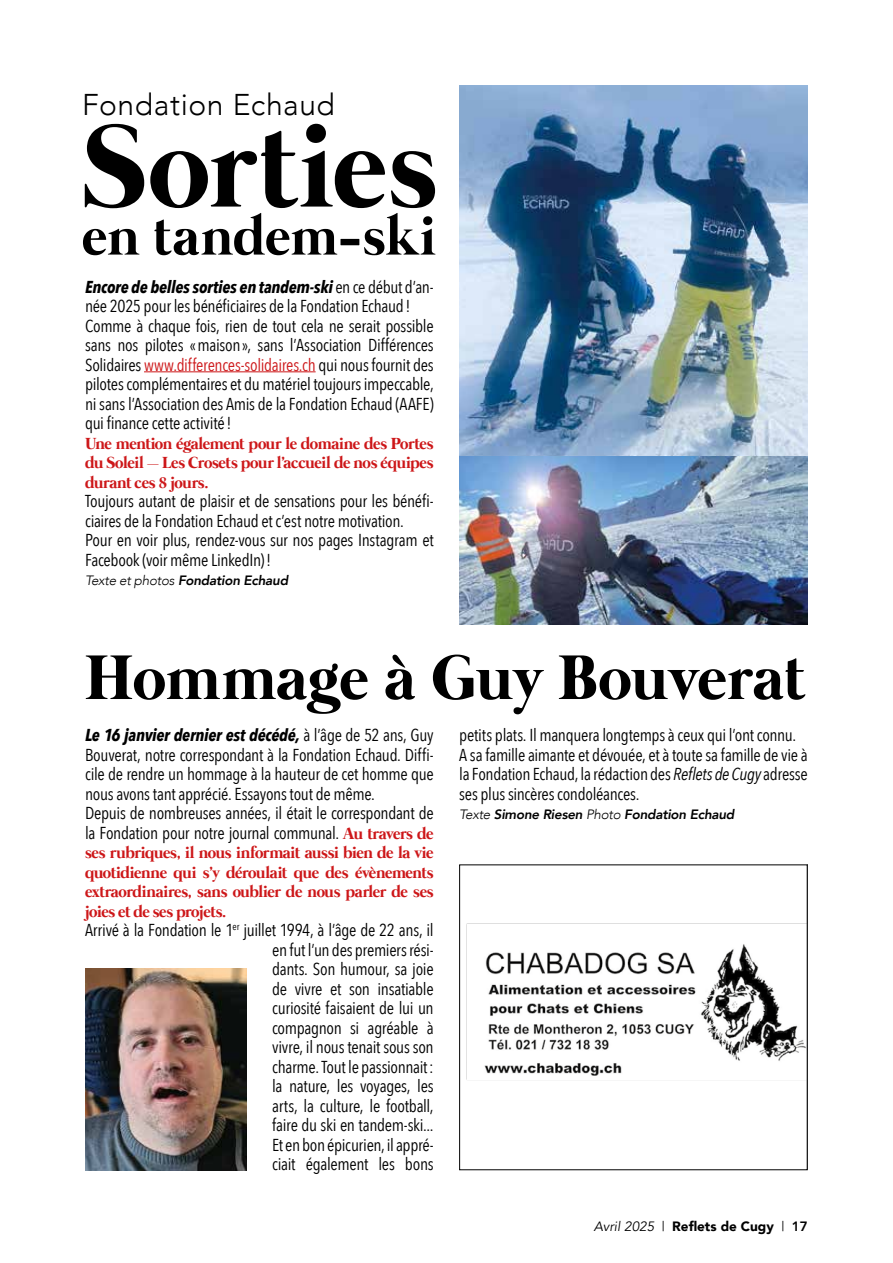
<style>
.page{position:relative;width:893px;height:1263px;background:#fff}
.page>*{position:absolute;margin:0;border:0;box-sizing:border-box;transform-origin:0 0}
.t1{font:700 120px "Mermaid";letter-spacing:.005em;color:#000}
.t2{font:700 64.5px "Mermaid";letter-spacing:.005em;color:#000}
.t3{font:700 55.5px "Mermaid";letter-spacing:.005em;color:#000}
.t4{font:300 30px "Avenir";letter-spacing:.02em;color:#000}
.t5{font:17.25px/19.5px "Avenir Next Condensed";letter-spacing:-.02em;color:#000}
.t6{font:700 16.5px/19.5px "Mermaid";letter-spacing:-.02em;color:#cd1719;text-align:justify}
.t7{font:italic 800 13.5px "Avenir";letter-spacing:-.02em;color:#000}
.t8{font:900 13.5px "Avenir";color:#000}
.s1{font-weight:700;font-style:italic}
.s2{color:#cd1719}
.s3{font-weight:300}
.s4{font-family:"Mermaid";font-weight:700;font-size:16.5px;color:#cd1719}
.s5{font-style:italic}
.s6{font-weight:400;font-style:italic}
.s7{font-weight:400}
.s8{font-weight:800}
</style>
<div class="page">
<hr style="left:144px;top:371px;width:172px;height:1px;background:#cd1719">
<img style="left:459px;top:85px;width:349px;height:372px">
<img style="left:459px;top:457px;width:349px;height:167px">
<img style="left:85px;top:968px;width:162px;height:202px">
<img style="left:466px;top:923px;width:340px;height:157px">
<div style="left:459px;top:864px;width:349px;height:306px;border:1px solid #000"></div>
<h3 class="t4" style="left:82px;top:87px;width:254px">Fondation Echaud</h3>
<h1 class="t1" style="left:82px;top:98px;width:357px">Sorties</h1>
<h3 class="t3" style="left:82px;top:205px;width:355px">en tandem-ski</h3>
<p class="t5" style="left:85px;top:276px;width:350px"><span class="s1">Encore de belles sorties en tandem-ski</span> en ce début d’an&shy;née 2025 pour les bénéficiaires de la Fondation Echaud!<br>Comme à chaque fois, rien de tout cela ne serait possible sans nos pilotes «maison», sans l’Association Différences Solidaires <span class="s2">www.differences-solidaires.ch</span> qui nous fournit des pilotes complémentaires et du matériel toujours impeccable, ni sans l’Association des Amis de la Fondation Echaud (AAFE) qui finance cette activité!</p>
<p class="t6" style="left:85px;top:434px;width:350px">Une mention également pour le domaine des Portes du Soleil – Les Crosets pour l’accueil de nos équipes durant ces 8 jours.</p>
<p class="t5" style="left:85px;top:490px;width:350px">Toujours autant de plaisir et de sensations pour les bénéfi&shy;ciaires de la Fondation Echaud et c’est notre motivation.<br>Pour en voir plus, rendez-vous sur nos pages Instagram et Facebook (voir même LinkedIn)!</p>
<p class="t7" style="left:85px;top:572px;width:205px"><span class="s3">Texte et photos</span> Fondation Echaud</p>
<h2 class="t2" style="left:85px;top:641px;width:722px">Hommage à Guy Bouverat</h2>
<p class="t5" style="left:85px;top:724px;width:350px"><span class="s1">Le 16 janvier dernier est décédé,</span> à l’âge de 52 ans, Guy Bouverat, notre correspondant à la Fondation Echaud. Diffi&shy;cile de rendre un hommage à la hauteur de cet homme que nous avons tant apprécié. Essayons tout de même.<br>Depuis de nombreuses années, il était le correspondant de la Fondation pour notre journal communal. <span class="s4">Au travers de</span></p>
<p class="t6" style="left:85px;top:844px;width:350px">ses rubriques, il nous informait aussi bien de la vie quotidienne qui s’y déroulait que des évènements extraordinaires, sans oublier de nous parler de ses joies et de ses projets.</p>
<p class="t5" style="left:272px;top:919px;width:163px;text-align:justify;text-indent:-187px">Arrivé à la Fondation le 1<sup>er</sup> juillet 1994, à l’âge de 22 ans, il en fut l’un des premiers rési&shy;dants. Son humour, sa joie de vivre et son insatiable curiosité faisaient de lui un compagnon si agréable à vivre, il nous tenait sous son charme. Tout le passionnait: la nature, les voyages, les arts, la culture, le football, faire du ski en tandem-ski...<br>Et en bon épicurien, il appré&shy;ciait également les bons</p>
<p class="t5" style="left:459px;top:724px;width:350px">petits plats. Il manquera longtemps à ceux qui l’ont connu.<br>A sa famille aimante et dévouée, et à toute sa famille de vie à la Fondation Echaud, la rédaction des <span class="s5">Reflets de Cugy</span> adresse ses plus sincères condoléances.</p>
<p class="t7" style="left:459px;top:806px;width:277px"><span class="s3">Texte</span> Simone Riesen <span class="s3">Photo</span> Fondation Echaud</p>
<p class="t8" style="left:594px;top:1215px;width:216px"><span class="s6">Avril 2025</span> <span class="s7">|</span> Reflets de Cugy <span class="s7">|</span> <span class="s8">17</span></p>
</div>
